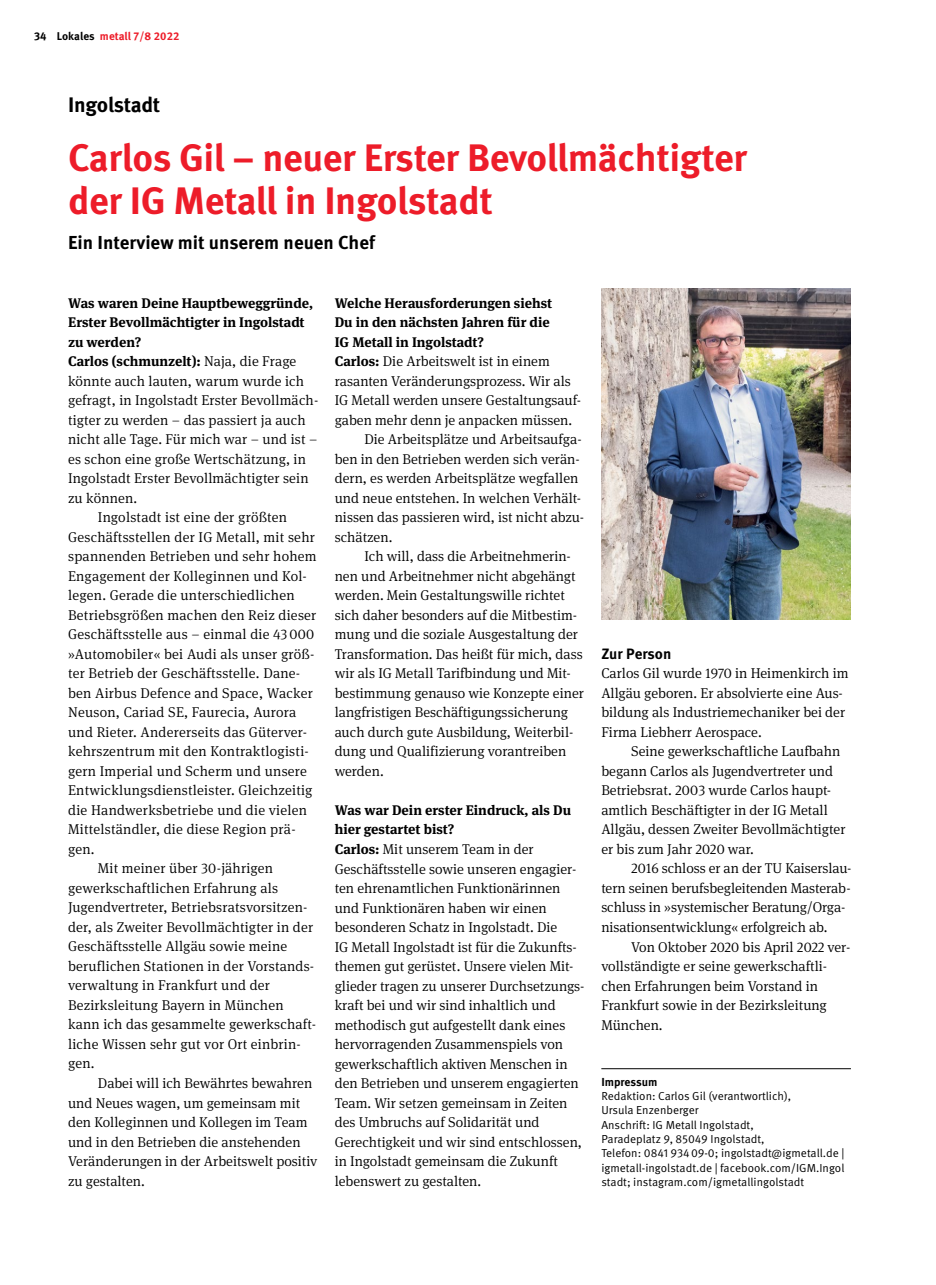
<style>
.page{position:relative;width:936px;height:1285px;background:#fff}
.page>*{position:absolute;margin:0;border:0;box-sizing:border-box;transform-origin:0 0}
.t1{font:700 38.25px/42.6px "Meta IGMT";letter-spacing:-.01em;color:#ed1c29}
.t2{font:700 21px "Meta IGMT";letter-spacing:-.015em;color:#000}
.t3{font:700 18.75px "Meta IGMT";color:#000}
.t4{font:700 15px "Meta IGMT";color:#000}
.t5{font:300 14.25px/19.5px "Meta Serif IGMT";color:#000}
.t6{font:700 13.8px/19.5px "Meta Serif IGMT";color:#000}
.t7{font:11.7px/14.2px "Meta IGMT";color:#000}
.t8{font:700 11.7px "Meta IGMT";color:#000}
.t9{font:700 11.25px "Meta IGMT";letter-spacing:.005em;color:#ed1c29}
.s1{color:#000}
.s2{font-weight:300;font-size:14.25px}
.s3{font-weight:700;font-size:13.8px}
</style>
<div class="page">
<hr style="left:601px;top:1068px;width:249px;height:1px;background:#000">
<img style="left:601px;top:288px;width:249px;height:331px">
<p class="t9" style="left:34px;top:27px;width:147px"><span class="s1">34 Lokales</span> metall 7/8 2022</p>
<h2 class="t2" style="left:68px;top:89px;width:94px">Ingolstadt</h2>
<h1 class="t1" style="left:68px;top:134px;width:680px">Carlos Gil – neuer Erster Bevollmächtigter der IG Metall in Ingolstadt</h1>
<h3 class="t3" style="left:68px;top:228px;width:308px">Ein Interview mit unserem neuen Chef</h3>
<p class="t6" style="left:68px;top:292px;width:246px">Was waren Deine Hauptbeweggründe,<br>Erster Bevollmächtigter in Ingolstadt zu werden?<br>Carlos (schmunzelt): <span class="s2">Naja, die Frage</span></p>
<p class="t5" style="left:68px;top:370px;width:237px">könnte auch lauten, warum wurde ich</p>
<p class="t5" style="left:68px;top:390px;width:252px">gefragt, in Ingolstadt Erster Bevollmäch-</p>
<p class="t5" style="left:68px;top:409px;width:239px">tigter zu werden – das passiert ja auch</p>
<p class="t5" style="left:68px;top:429px;width:251px">nicht alle Tage. Für mich war – und ist –</p>
<p class="t5" style="left:68px;top:448px;width:239px">es schon eine große Wertschätzung, in</p>
<p class="t5" style="left:68px;top:468px;width:242px">Ingolstadt Erster Bevollmächtigter sein</p>
<p class="t5" style="left:68px;top:487px;width:71px">zu können.</p>
<p class="t5" style="left:98px;top:507px;width:190px">Ingolstadt ist eine der größten</p>
<p class="t5" style="left:68px;top:526px;width:248px">Geschäftsstellen der IG Metall, mit sehr</p>
<p class="t5" style="left:68px;top:546px;width:250px">spannenden Betrieben und sehr hohem</p>
<p class="t5" style="left:68px;top:565px;width:240px">Engagement der Kolleginnen und Kol-</p>
<p class="t5" style="left:68px;top:584px;width:228px">legen. Gerade die unterschiedlichen</p>
<p class="t5" style="left:68px;top:604px;width:250px">Betriebsgrößen machen den Reiz dieser</p>
<p class="t5" style="left:68px;top:623px;width:247px">Geschäftsstelle aus – einmal die 43 000</p>
<p class="t5" style="left:68px;top:643px;width:248px">»Automobiler« bei Audi als unser größ-</p>
<p class="t5" style="left:68px;top:662px;width:234px">ter Betrieb der Geschäftsstelle. Dane-</p>
<p class="t5" style="left:68px;top:682px;width:246px">ben Airbus Defence and Space, Wacker</p>
<p class="t5" style="left:68px;top:701px;width:230px">Neuson, Cariad SE, Faurecia, Aurora</p>
<p class="t5" style="left:68px;top:721px;width:241px">und Rieter. Andererseits das Güterver-</p>
<p class="t5" style="left:68px;top:740px;width:242px">kehrszentrum mit den Kontraktlogisti-</p>
<p class="t5" style="left:68px;top:760px;width:240px">gern Imperial und Scherm und unsere</p>
<p class="t5" style="left:68px;top:779px;width:246px">Entwicklungsdienstleister. Gleichzeitig</p>
<p class="t5" style="left:68px;top:799px;width:240px">die Handwerksbetriebe und die vielen</p>
<p class="t5" style="left:68px;top:818px;width:229px">Mittelständler, die diese Region prä-</p>
<p class="t5" style="left:68px;top:838px;width:28px">gen.</p>
<p class="t5" style="left:98px;top:857px;width:176px">Mit meiner über 30-jährigen</p>
<p class="t5" style="left:68px;top:877px;width:211px">gewerkschaftlichen Erfahrung als</p>
<p class="t5" style="left:68px;top:896px;width:241px">Jugendvertreter, Betriebsratsvorsitzen-</p>
<p class="t5" style="left:68px;top:916px;width:246px">der, als Zweiter Bevollmächtigter in der</p>
<p class="t5" style="left:68px;top:935px;width:221px">Geschäftsstelle Allgäu sowie meine</p>
<p class="t5" style="left:68px;top:955px;width:247px">beruflichen Stationen in der Vorstands-</p>
<p class="t5" style="left:68px;top:974px;width:203px">verwaltung in Frankfurt und der</p>
<p class="t5" style="left:68px;top:994px;width:217px">Bezirksleitung Bayern in München</p>
<p class="t5" style="left:68px;top:1013px;width:249px">kann ich das gesammelte gewerkschaft-</p>
<p class="t5" style="left:68px;top:1033px;width:234px">liche Wissen sehr gut vor Ort einbrin-</p>
<p class="t5" style="left:68px;top:1052px;width:28px">gen.</p>
<p class="t5" style="left:98px;top:1072px;width:216px">Dabei will ich Bewährtes bewahren</p>
<p class="t5" style="left:68px;top:1091px;width:233px">und Neues wagen, um gemeinsam mit</p>
<p class="t5" style="left:68px;top:1111px;width:241px">den Kolleginnen und Kollegen im Team</p>
<p class="t5" style="left:68px;top:1130px;width:234px">und in den Betrieben die anstehenden</p>
<p class="t5" style="left:68px;top:1150px;width:251px">Veränderungen in der Arbeitswelt positiv</p>
<p class="t5" style="left:68px;top:1169px;width:78px">zu gestalten.</p>
<p class="t6" style="left:335px;top:292px;width:219px">Welche Herausforderungen siehst<br>Du in den nächsten Jahren für die<br>IG Metall in Ingolstadt?</p>
<p class="t5" style="left:335px;top:351px;width:216px"><span class="s3">Carlos:</span> Die Arbeitswelt ist in einem</p>
<p class="t5" style="left:335px;top:370px;width:237px">rasanten Veränderungsprozess. Wir als</p>
<p class="t5" style="left:335px;top:390px;width:248px">IG Metall werden unsere Gestaltungsauf-</p>
<p class="t5" style="left:335px;top:409px;width:239px">gaben mehr denn je anpacken müssen.</p>
<p class="t5" style="left:364px;top:429px;width:219px">Die Arbeitsplätze und Arbeitsaufga-</p>
<p class="t5" style="left:335px;top:448px;width:246px">ben in den Betrieben werden sich verän-</p>
<p class="t5" style="left:335px;top:468px;width:245px">dern, es werden Arbeitsplätze wegfallen</p>
<p class="t5" style="left:335px;top:487px;width:248px">und neue entstehen. In welchen Verhält-</p>
<p class="t5" style="left:335px;top:507px;width:251px">nissen das passieren wird, ist nicht abzu-</p>
<p class="t5" style="left:335px;top:526px;width:59px">schätzen.</p>
<p class="t5" style="left:364px;top:545px;width:208px">Ich will, dass die Arbeitnehmerin-</p>
<p class="t5" style="left:335px;top:565px;width:242px">nen und Arbeitnehmer nicht abgehängt</p>
<p class="t5" style="left:335px;top:584px;width:232px">werden. Mein Gestaltungswille richtet</p>
<p class="t5" style="left:335px;top:604px;width:244px">sich daher besonders auf die Mitbestim-</p>
<p class="t5" style="left:335px;top:623px;width:245px">mung und die soziale Ausgestaltung der</p>
<p class="t5" style="left:335px;top:643px;width:250px">Transformation. Das heißt für mich, dass</p>
<p class="t5" style="left:335px;top:662px;width:238px">wir als IG Metall Tarifbindung und Mit-</p>
<p class="t5" style="left:335px;top:682px;width:251px">bestimmung genauso wie Konzepte einer</p>
<p class="t5" style="left:335px;top:701px;width:235px">langfristigen Beschäftigungssicherung</p>
<p class="t5" style="left:335px;top:721px;width:240px">auch durch gute Ausbildung, Weiterbil-</p>
<p class="t5" style="left:335px;top:740px;width:233px">dung und Qualifizierung vorantreiben</p>
<p class="t5" style="left:335px;top:760px;width:50px">werden.</p>
<p class="t6" style="left:335px;top:799px;width:238px">Was war Dein erster Eindruck, als Du hier gestartet bist?</p>
<p class="t5" style="left:335px;top:838px;width:251px"><span class="s3">Carlos:</span> Mit unserem Team in der Geschäftsstelle sowie unseren engagier&shy;ten ehrenamtlichen Funktionärinnen und Funktionären haben wir einen besonderen Schatz in Ingolstadt. Die<br>IG Metall Ingolstadt ist für die Zukunfts&shy;themen gut gerüstet. Unsere vielen Mit&shy;glieder tragen zu unserer Durchsetzungs&shy;kraft bei und wir sind inhaltlich und methodisch gut aufgestellt dank eines hervorragenden Zusammenspiels von gewerkschaftlich aktiven Menschen in den Betrieben und unserem engagierten Team. Wir setzen gemeinsam in Zeiten des Umbruchs auf Solidarität und Gerechtigkeit und wir sind entschlossen, in Ingolstadt gemeinsam die Zukunft lebenswert zu gestalten.</p>
<p class="t4" style="left:601px;top:641px;width:72px">Zur Person</p>
<p class="t5" style="left:601px;top:663px;width:249px">Carlos Gil wurde 1970 in Heimenkirch im Allgäu geboren. Er absolvierte eine Aus&shy;bildung als Industriemechaniker bei der Firma Liebherr Aerospace.</p>
<p class="t5" style="left:601px;top:741px;width:246px;text-indent:30px">Seine gewerkschaftliche Laufbahn begann Carlos als Jugendvertreter und Betriebsrat. 2003 wurde Carlos haupt&shy;amtlich Beschäftigter in der IG Metall Allgäu, dessen Zweiter Bevollmächtigter er bis zum Jahr 2020 war.</p>
<p class="t5" style="left:601px;top:858px;width:252px;text-indent:30px">2016 schloss er an der TU Kaiserslau&shy;tern seinen berufsbegleitenden Masterab&shy;schluss in »systemischer Beratung/Orga&shy;nisationsentwicklung« erfolgreich ab.</p>
<p class="t5" style="left:601px;top:935px;width:250px;text-indent:30px">Von Oktober 2020 bis April 2022 ver&shy;vollständigte er seine gewerkschaftli&shy;chen Erfahrungen beim Vorstand in<br>Frankfurt sowie in der Bezirksleitung<br>München.</p>
<p class="t8" style="left:601px;top:1072px;width:58px">Impressum</p>
<p class="t7" style="left:601px;top:1087px;width:245px">Redaktion: Carlos Gil (verantwortlich),<br>Ursula Enzenberger<br>Anschrift: IG Metall Ingolstadt,<br>Paradeplatz 9, 85049 Ingolstadt,<br>Telefon: 0841 934 09-0; ingolstadt@igmetall.de | igmetall-ingolstadt.de | facebook.com/IGM.Ingol stadt; instagram.com/igmetallingolstadt</p>
</div>
